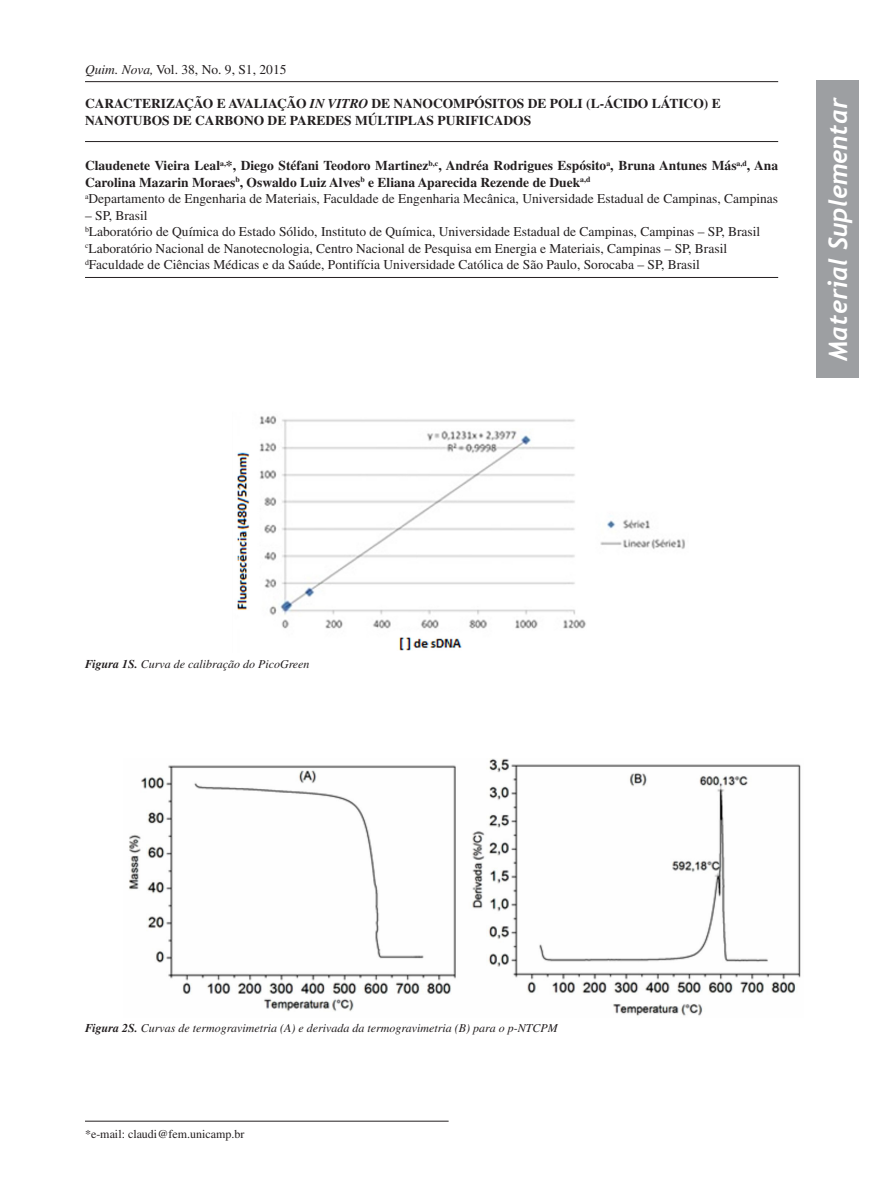
<style>
.page{position:relative;width:893px;height:1191px;background:#fff}
.page>*{position:absolute;margin:0;border:0;box-sizing:border-box;transform-origin:0 0}
.t1{font:italic 700 25.5px "Trebuchet";color:#fff}
.Endereços{font:13.5px "Times";color:#231f20}
.Autores{font:700 13.5px/16.5px "Times";color:#231f20}
.Título{font:700 13.5px/16.5px "Times";color:#231f20}
.Recebido{font:13.5px "Times";color:#231f20}
.Figura{font:italic 12px "Times";color:#231f20}
.Rodapé{font:12px "Times";color:#231f20}
.s1{font-style:italic}
.s2{font-weight:700}
</style>
<div class="page">
<div style="left:816px;top:81px;width:43px;height:297px;background:#9d9fa2"></div>
<hr style="left:85px;top:1120px;width:364px;height:1px;background:#231f20">
<hr style="left:85px;top:81px;width:693px;height:1px;background:#231f20">
<hr style="left:85px;top:141px;width:693px;height:1px;background:#231f20">
<hr style="left:85px;top:277px;width:693px;height:1px;background:#231f20">
<img style="left:237px;top:415px;width:448px;height:236px">
<img style="left:129px;top:758px;width:672px;height:258px">
<p class="Endereços" style="left:85px;top:62px;width:203px"><span class="s1">Quim. Nova,</span> Vol. 38, No. 9, S1, 2015</p>
<p class="Título" style="left:85px;top:95px;width:637px">CARACTERIZAÇÃO E AVALIAÇÃO <span class="s1">IN VITRO</span> DE NANOCOMPÓSITOS DE POLI (L-ÁCIDO LÁTICO) E<br>NANOTUBOS DE CARBONO DE PAREDES MÚLTIPLAS PURIFICADOS</p>
<p class="Autores" style="left:85px;top:157px;width:695px">Claudenete Vieira Leal<sup>a,</sup>*, Diego Stéfani Teodoro Martinez<sup>b,c</sup>, Andréa Rodrigues Espósito<sup>a</sup>, Bruna Antunes Más<sup>a,d</sup>, Ana<br>Carolina Mazarin Moraes<sup>b</sup>, Oswaldo Luiz Alves<sup>b</sup> e Eliana Aparecida Rezende de Duek<sup>a,d</sup></p>
<p class="Endereços" style="left:85px;top:191px;width:695px"><sup>a</sup>Departamento de Engenharia de Materiais, Faculdade de Engenharia Mecânica, Universidade Estadual de Campinas, Campinas</p>
<p class="Endereços" style="left:85px;top:208px;width:64px">– SP, Brasil</p>
<p class="Endereços" style="left:85px;top:224px;width:677px"><sup>b</sup>Laboratório de Química do Estado Sólido, Instituto de Química, Universidade Estadual de Campinas, Campinas – SP, Brasil</p>
<p class="Endereços" style="left:85px;top:241px;width:644px"><sup>c</sup>Laboratório Nacional de Nanotecnologia, Centro Nacional de Pesquisa em Energia e Materiais, Campinas – SP, Brasil</p>
<p class="Recebido" style="left:85px;top:257px;width:616px"><sup>d</sup>Faculdade de Ciências Médicas e da Saúde, Pontifícia Universidade Católica de São Paulo, Sorocaba – SP, Brasil</p>
<h1 class="t1" style="left:822px;top:361px;width:265px;rotate:-90deg">Material Suplementar</h1>
<p class="Figura" style="left:85px;top:658px;width:226px"><span class="s2">Figura 1S.</span> Curva de calibração do PicoGreen</p>
<p class="Figura" style="left:85px;top:1021px;width:474px"><span class="s2">Figura 2S.</span> Curvas de termogravimetria (A) e derivada da termogravimetria (B) para o p-NTCPM</p>
<p class="Rodapé" style="left:85px;top:1127px;width:161px">*e-mail: claudi@fem.unicamp.br</p>
</div>
